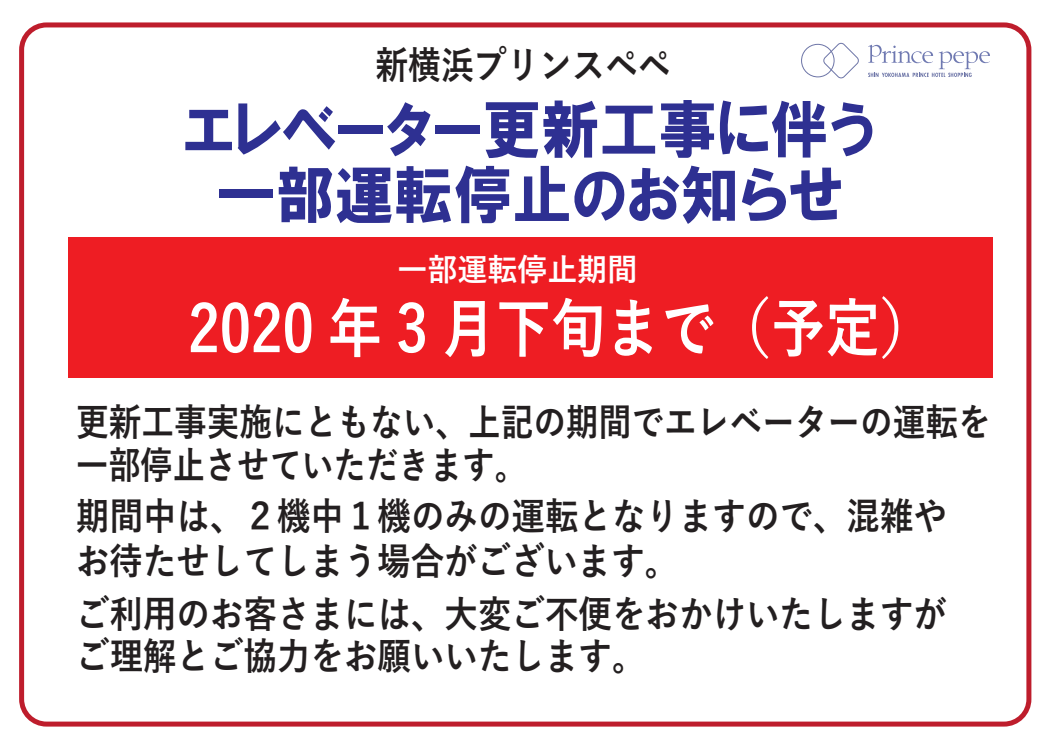
<style>
.page{position:relative;width:1049px;height:746px;background:#fff}
.page>*{position:absolute;margin:0;border:0;box-sizing:border-box;transform-origin:0 0}
.t1{font:700 64.4px "Yu Gothic";color:#fff;scale:.85 1}
.t2{font:62.9px/65.3px "HGP Soei Kakugothic UB";color:#2e3092;text-align:center;scale:.93 1}
.t3{font:700 37.9px "Yu Gothic";color:#231f20;scale:.87 1}
.t4{font:700 37.7px/52.1px "Yu Gothic";color:#231f20;scale:.89 1}
.t5{font:700 37.7px "Yu Gothic";color:#231f20;scale:.87 1}
.t6{font:700 37.7px "Yu Gothic";color:#231f20;scale:.85 1}
.t7{font:700 31.1px "Yu Gothic";color:#fff;scale:.96 1}
</style>
<div class="page">
<div style="left:69px;top:237px;width:924px;height:141px;background:#ee1d23"></div>
<svg style="left:801px;top:42px;width:58px;height:37px"></svg>
<svg style="left:868px;top:45px;width:122px;height:32px"></svg>
<div style="left:19px;top:22px;width:1012px;height:704px;border:5px solid #be1d2c;border-radius:25px"></div>
<p class="t3" style="left:375px;top:44px;width:341px">新横浜プリンスペペ</p>
<h2 class="t2" style="left:183px;top:96px;width:746px">エレベーター更新工事に伴う一部運転停止のお知らせ</h2>
<p class="t7" style="left:398px;top:252px;width:252px">一部運転停止期間</p>
<h1 class="t1" style="left:188px;top:292px;width:880px">2020 年 3 月下旬まで（予定）</h1>
<p class="t5" style="left:76px;top:401px;width:1053px">更新工事実施にともない、上記の期間でエレベーターの運転を</p>
<p class="t6" style="left:76px;top:444px;width:532px">一部停止させていただきます。</p>
<p class="t4" style="left:76px;top:491px;width:980px">期間中は、２機中１機のみの運転となりますので、混雑や</p>
<p class="t4" style="left:76px;top:536px;width:980px">お待たせしてしまう場合がございます。<br>ご利用のお客さまには、大変ご不便をおかけいたしますが</p>
<p class="t4" style="left:76px;top:631px;width:641px">ご理解とご協力をお願いいたします。</p>
</div>
